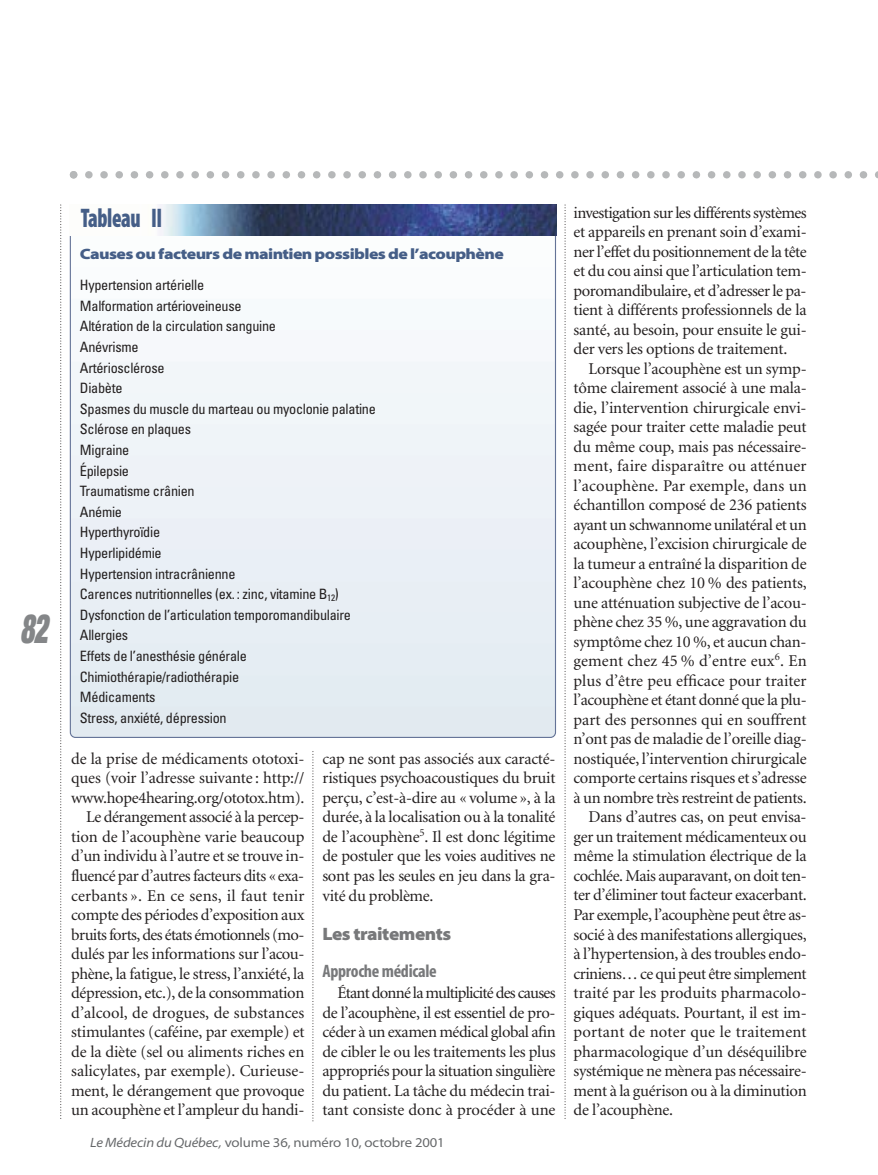
<style>
.page{position:relative;width:878px;height:1175px;background:#fff}
.page>*{position:absolute;margin:0;border:0;box-sizing:border-box;transform-origin:0 0}
.t1{font:italic 900 expanded 40.5px "Helvetica Neue";color:#848688;scale:.67 1}
.t2{font:27px "Myriad MM 830 300";letter-spacing:-.015em;color:#455e87;scale:.8 1}
.t3{font:18px "Myriad MM 700 300";letter-spacing:-.015em;color:#77787a}
.t4{font:18px "Myriad MM 830 700";letter-spacing:-.025em;color:#77787a}
.t5{font:16.5px/19.5px "Minion";letter-spacing:-.015em;color:#231f1f;text-align:justify}
.t6{font:16.5px "Minion";letter-spacing:.01em;color:#231f1f}
.t7{font:16.5px "Minion";letter-spacing:.005em;color:#231f1f}
.t8{font:16.5px "Minion";letter-spacing:-.035em;color:#231f1f}
.t9{font:15px "Myriad MM 830 700";letter-spacing:-.035em;color:#455e87;scale:1.1 1}
.t10{font:condensed 14.25px/20.5px "Univers";letter-spacing:-.02em;color:#231f1f}
.t11{font:13.5px "Myriad MM 400 700";letter-spacing:-.01em;color:#656769}
.s1{font-family:"Myriad MM It 400 700"}
</style>
<div class="page">
<svg style="left:60px;top:205px;width:1px;height:914px"></svg>
<svg style="left:312px;top:751px;width:1px;height:370px"></svg>
<svg style="left:564px;top:205px;width:1px;height:914px"></svg>
<svg style="left:70px;top:171px;width:808px;height:7px"></svg>
<svg style="left:70px;top:236px;width:486px;height:502px"></svg>
<img style="left:159px;top:205px;width:397px;height:31px">
<h1 class="t1" style="left:20px;top:613px;width:42px">82</h1>
<h2 class="t2" style="left:81px;top:208px;width:103px">Tableau II</h2>
<p class="t9" style="left:80px;top:249px;width:387px">Causes ou facteurs de maintien possibles de l’acouphène</p>
<p class="t10" style="left:80px;top:276px;width:297px">Hypertension artérielle<br>Malformation artérioveineuse<br>Altération de la circulation sanguine<br>Anévrisme<br>Artériosclérose<br>Diabète<br>Spasmes du muscle du marteau ou myoclonie palatine<br>Sclérose en plaques<br>Migraine<br>Épilepsie<br>Traumatisme crânien<br>Anémie<br>Hyperthyroïdie<br>Hyperlipidémie<br>Hypertension intracrânienne<br>Carences nutritionnelles (ex. : zinc, vitamine B<sub>12</sub>)<br>Dysfonction de l’articulation temporomandibulaire<br>Allergies<br>Effets de l’anesthésie générale<br>Chimiothérapie/radiothérapie<br>Médicaments<br>Stress, anxiété, dépression</p>
<p class="t5" style="left:71px;top:750px;width:235px;text-align:right">de la prise de médicaments ototoxi&shy;ques (voir l’adresse suivante : http:// www.hope4hearing.org/ototox.htm).<br>Le dérangement associé à la percep&shy;tion de l’acouphène varie beaucoup d’un individu à l’autre et se trouve in&shy;fluencé par d’autres facteurs dits « exa&shy;cerbants ». En ce sens, il faut tenir compte des périodes d’exposition aux bruits forts, des états émotionnels (mo&shy;dulés par les informations sur l’acou&shy;phène, la fatigue, le stress, l’anxiété, la dépression, etc.), de la consommation d’alcool, de drogues, de substances stimulantes (caféine, par exemple) et de la diète (sel ou aliments riches en salicylates, par exemple). Curieuse&shy;ment, le dérangement que provoque un acouphène et l’ampleur du handi-</p>
<p class="t5" style="left:322px;top:750px;width:235px">cap ne sont pas associés aux caracté&shy;ristiques psychoacoustiques du bruit perçu, c’est-à-dire au « volume », à la durée, à la localisation ou à la tonalité de l’acouphène<sup>5</sup>. Il est donc légitime de postuler que les voies auditives ne sont pas les seules en jeu dans la gra&shy;vité du problème.</p>
<p class="t4" style="left:322px;top:926px;width:130px">Les traitements</p>
<p class="t3" style="left:322px;top:964px;width:116px">Approche médicale</p>
<p class="t5" style="left:322px;top:984px;width:235px;text-indent:15px">Étant donné la multiplicité des causes de l’acouphène, il est essentiel de pro&shy;céder à un examen médical global afin de cibler le ou les traitements les plus appropriés pour la situation singulière du patient. La tâche du médecin trai&shy;tant consiste donc à procéder à une</p>
<p class="t11" style="left:90px;top:1137px;width:356px"><span class="s1">Le Médecin du Québec,</span> volume 36, numéro 10, octobre 2001</p>
<p class="t5" style="left:573px;top:204px;width:235px">investigation sur les différents systèmes et appareils en prenant soin d’exami&shy;ner l’effet du positionnement de la tête et du cou ainsi que l’articulation tem&shy;poromandibulaire, et d’adresser le pa&shy;tient à différents professionnels de la santé, au besoin, pour ensuite le gui&shy;der vers les options de traitement.</p>
<p class="t5" style="left:588px;top:360px;width:220px">Lorsque l’acouphène est un symp-</p>
<p class="t5" style="left:573px;top:379px;width:235px">tôme clairement associé à une mala-</p>
<p class="t5" style="left:573px;top:399px;width:234px">die, l’intervention chirurgicale envi-</p>
<p class="t5" style="left:573px;top:418px;width:234px">sagée pour traiter cette maladie peut</p>
<p class="t5" style="left:573px;top:438px;width:235px">du même coup, mais pas nécessaire-</p>
<p class="t6" style="left:573px;top:459px;width:235px">ment, faire disparaître ou atténuer</p>
<p class="t7" style="left:573px;top:479px;width:234px">l’acouphène. Par exemple, dans un</p>
<p class="t5" style="left:573px;top:496px;width:234px">échantillon composé de 236 patients</p>
<p class="t5" style="left:573px;top:516px;width:235px">ayant un schwannome unilatéral et un</p>
<p class="t5" style="left:573px;top:535px;width:235px">acouphène, l’excision chirurgicale de</p>
<p class="t5" style="left:573px;top:555px;width:235px">la tumeur a entraîné la disparition de</p>
<p class="t5" style="left:573px;top:574px;width:235px">l’acouphène chez 10 % des patients,</p>
<p class="t5" style="left:573px;top:594px;width:235px">une atténuation subjective de l’acou-</p>
<p class="t5" style="left:573px;top:613px;width:235px">phène chez 35 %, une aggravation du</p>
<p class="t5" style="left:573px;top:633px;width:234px">symptôme chez 10 %, et aucun chan-</p>
<p class="t7" style="left:573px;top:654px;width:235px">gement chez 45 % d’entre eux<sup>6</sup>. En</p>
<p class="t5" style="left:573px;top:672px;width:234px">plus d’être peu efficace pour traiter</p>
<p class="t5" style="left:573px;top:691px;width:235px">l’acouphène et étant donné que la plu-</p>
<p class="t5" style="left:573px;top:711px;width:235px">part des personnes qui en souffrent</p>
<p class="t5" style="left:573px;top:730px;width:235px">n’ont pas de maladie de l’oreille diag-</p>
<p class="t5" style="left:573px;top:750px;width:234px">nostiquée, l’intervention chirurgicale</p>
<p class="t5" style="left:573px;top:769px;width:234px">comporte certains risques et s’adresse</p>
<p class="t5" style="left:573px;top:789px;width:235px">à un nombre très restreint de patients.</p>
<p class="t5" style="left:588px;top:808px;width:219px">Dans d’autres cas, on peut envisa-</p>
<p class="t5" style="left:573px;top:828px;width:235px">ger un traitement médicamenteux ou</p>
<p class="t5" style="left:573px;top:847px;width:235px">même la stimulation électrique de la</p>
<p class="t5" style="left:573px;top:867px;width:235px">cochlée. Mais auparavant, on doit ten-</p>
<p class="t5" style="left:573px;top:886px;width:235px">ter d’éliminer tout facteur exacerbant.</p>
<p class="t5" style="left:573px;top:906px;width:235px">Par exemple, l’acouphène peut être as-</p>
<p class="t5" style="left:573px;top:925px;width:235px">socié à des manifestations allergiques,</p>
<p class="t5" style="left:573px;top:945px;width:235px">à l’hypertension, à des troubles endo-</p>
<p class="t8" style="left:573px;top:966px;width:235px">criniens… ce qui peut être simplement</p>
<p class="t5" style="left:573px;top:984px;width:234px">traité par les produits pharmacolo-</p>
<p class="t5" style="left:573px;top:1003px;width:235px">giques adéquats. Pourtant, il est im-</p>
<p class="t6" style="left:573px;top:1025px;width:235px">portant de noter que le traitement</p>
<p class="t5" style="left:573px;top:1042px;width:235px">pharmacologique d’un déséquilibre</p>
<p class="t5" style="left:573px;top:1062px;width:235px">systémique ne mènera pas nécessaire-</p>
<p class="t5" style="left:573px;top:1081px;width:234px">ment à la guérison ou à la diminution</p>
<p class="t5" style="left:573px;top:1101px;width:101px">de l’acouphène.</p>
</div>
